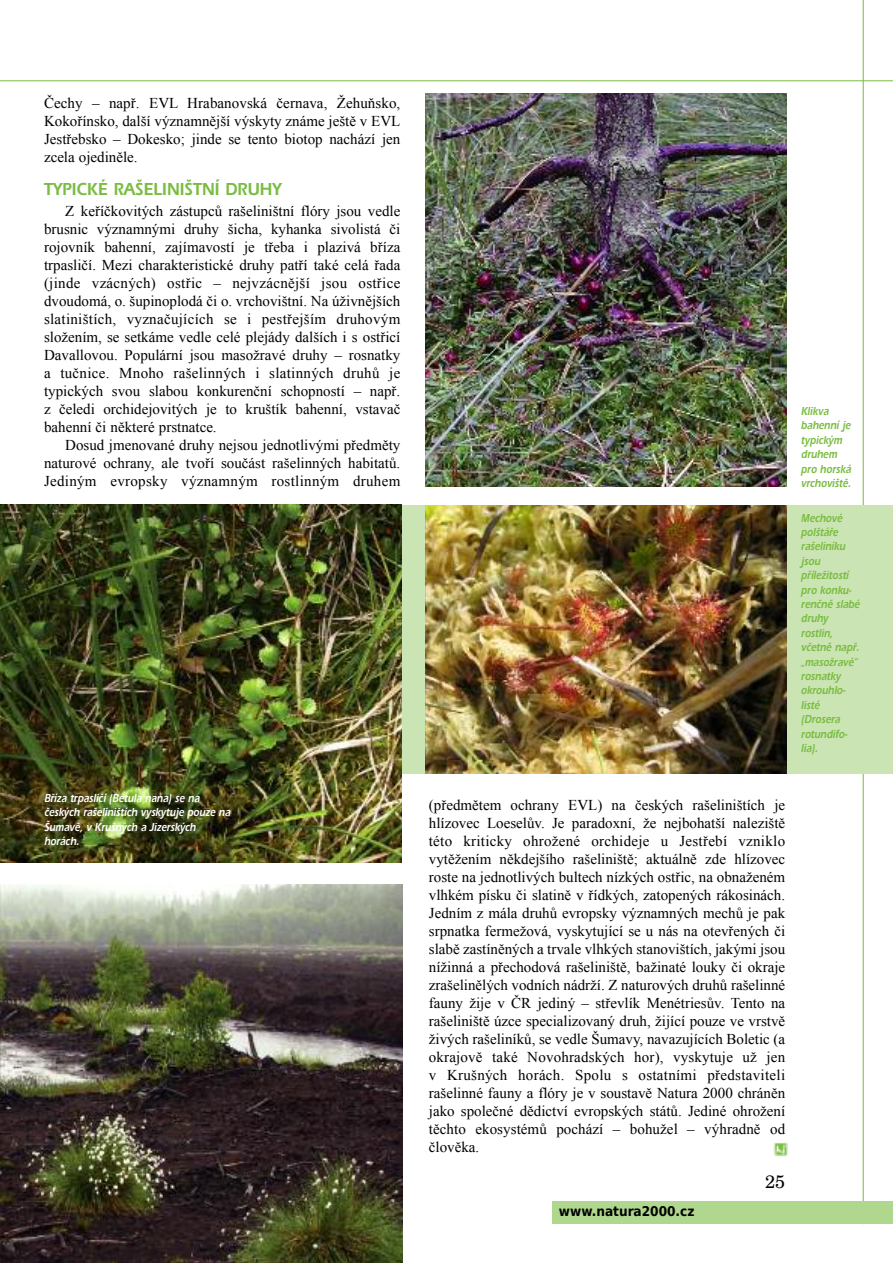
<style>
.page{position:relative;width:893px;height:1263px;background:#fff}
.page>*{position:absolute;margin:0;border:0;box-sizing:border-box;transform-origin:0 0}
.t1{font:18px "Expect Black CE";color:#7abc41;scale:.9 1}
.t2{font:18px "Century CE";color:#000}
.t3{font:15px/18px "Times New Roman";color:#000;text-align:justify}
.t4{font:700 13.5px "DejaVu Sans Condensed";color:#000}
.t5{font:italic 12px/14.4px "Expect Black CE";color:#7abc41;scale:.8 1}
.t6{font:italic 12px/14.4px "Expect Black CE";color:#fff;scale:.8 1}
</style>
<div class="page">
<img style="left:0;top:884px;width:402px;height:379px">
<hr style="left:0;top:80px;width:893px;height:1px;background:#7abc41">
<hr style="left:863px;top:0;width:1px;height:1224px;background:#7abc41">
<div style="left:0;top:505px;width:893px;height:269px;background:#cae4b3"></div>
<img style="left:425px;top:505px;width:362px;height:269px">
<img style="left:0;top:505px;width:402px;height:358px">
<img style="left:425px;top:94px;width:362px;height:393px">
<div style="left:553px;top:1200px;width:340px;height:23px;background:#afd78d"></div>
<img style="left:773px;top:1142px;width:15px;height:15px">
<p class="t3" style="left:44px;top:94px;width:358px">Čechy – např. EVL Hrabanovská černava, Žehuňsko, Kokořínsko, další významnější výskyty známe ještě v EVL Jestřebsko – Dokesko; jinde se tento biotop nachází jen zcela ojediněle.</p>
<p class="t1" style="left:44px;top:183px;width:266px">TYPICKÉ RAŠELINIŠTNÍ DRUHY</p>
<p class="t3" style="left:44px;top:202px;width:358px;text-indent:21px">Z keříčkovitých zástupců rašeliništní flóry jsou vedle brusnic významnými druhy šicha, kyhanka sivolistá či rojovník bahenní, zajímavostí je třeba i plazivá bříza trpasličí. Mezi charakteristické druhy patří také celá řada (jinde vzácných) ostřic – nejvzácnější jsou ostřice dvoudomá, o. šupinoplodá či o. vrchovištní. Na úživnějších slatiništích, vyznačujících se i pestřejším druhovým složením, se setkáme vedle celé plejády dalších i s ostřicí Davallovou. Populární jsou masožravé druhy – rosnatky a tučnice. Mnoho rašelinných i slatinných druhů je typických svou slabou konkurenční schopností – např. z čeledi orchidejovitých je to kruštík bahenní, vstavač bahenní či některé prstnatce.</p>
<p class="t3" style="left:44px;top:436px;width:358px;text-indent:21px">Dosud jmenované druhy nejsou jednotlivými předměty naturové ochrany, ale tvoří součást rašelinných habitatů.<br>Jediným evropsky významným rostlinným druhem</p>
<p class="t6" style="left:44px;top:792px;width:236px">Bříza trpasličí (Betula nana) se na českých rašeliništích vyskytuje pouze na<br>Šumavě, v Krušných a Jizerských horách.</p>
<p class="t5" style="left:801px;top:405px;width:66px">Klikva bahenní je typickým druhem pro horská vrchoviště.</p>
<p class="t5" style="left:801px;top:512px;width:77px">Mechové polštáře rašeliníku jsou příležitostí pro konku&shy;renčně slabé druhy rostlin, včetně např. „masožravé“ rosnatky okrouhlo&shy;listé (Drosera rotundifo&shy;lia).</p>
<p class="t3" style="left:429px;top:796px;width:358px">(předmětem ochrany EVL) na českých rašeliništích je hlízovec Loeselův. Je paradoxní, že nejbohatší naleziště této kriticky ohrožené orchideje u Jestřebí vzniklo vytěžením někdejšího rašeliniště; aktuálně zde hlízovec roste na jednotlivých bultech nízkých ostřic, na obnaženém vlhkém písku či slatině v řídkých, zatopených rákosinách.<br>Jedním z mála druhů evropsky významných mechů je pak srpnatka fermežová, vyskytující se u nás na otevřených či slabě zastíněných a trvale vlhkých stanovištích, jakými jsou nížinná a přechodová rašeliniště, bažinaté louky či okraje zrašelinělých vodních nádrží. Z naturových druhů rašelinné fauny žije v ČR jediný – střevlík Menétriesův. Tento na rašeliniště úzce specializovaný druh, žijící pouze ve vrstvě živých rašeliníků, se vedle Šumavy, navazujících Boletic (a okrajově také Novohradských hor), vyskytuje už jen v Krušných horách. Spolu s ostatními představiteli rašelinné fauny a flóry je v soustavě Natura 2000 chráněn jako společné dědictví evropských států. Jediné ohrožení těchto ekosystémů pochází – bohužel – výhradně od člověka.</p>
<p class="t4" style="left:559px;top:1204px;width:137px">www.natura2000.cz</p>
<p class="t2" style="left:765px;top:1175px;width:22px">25</p>
</div>
